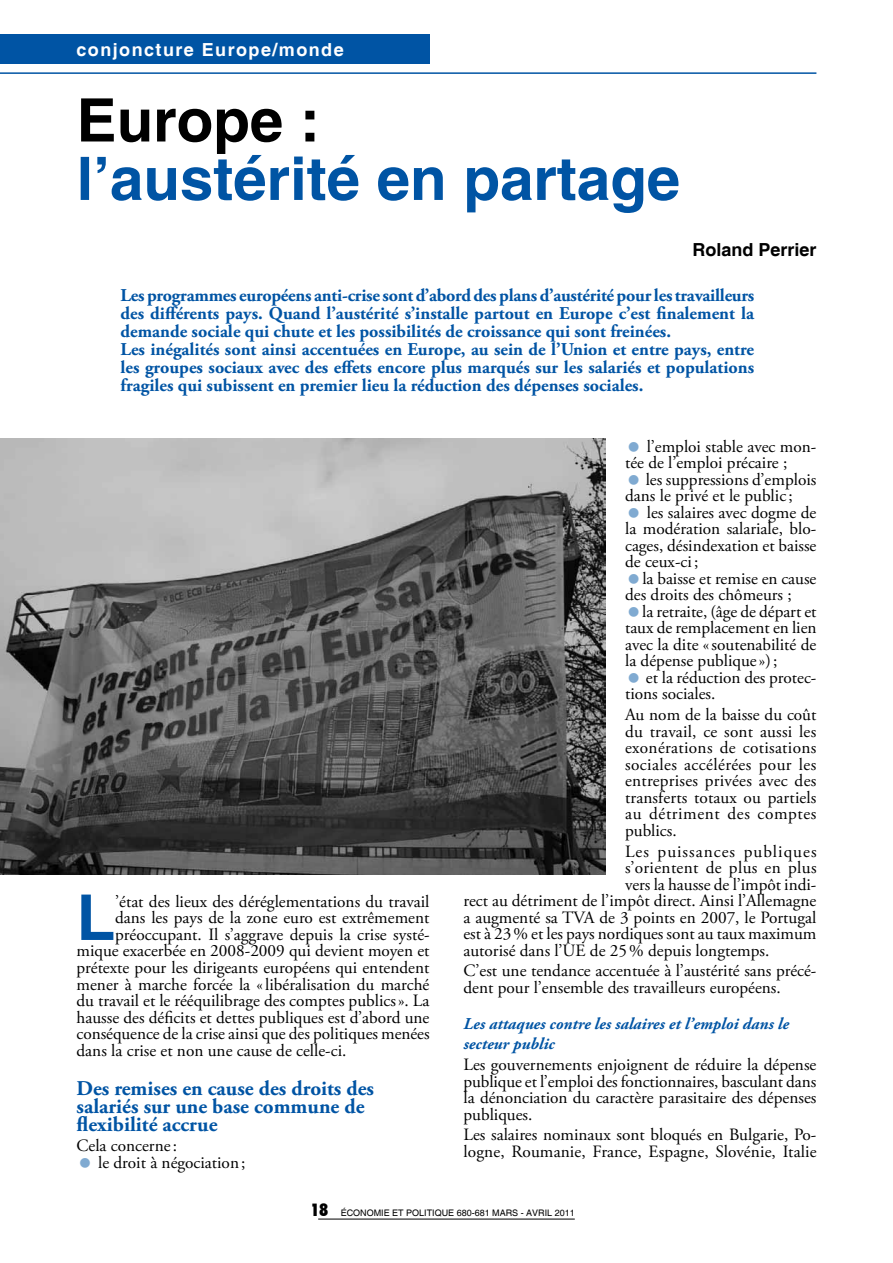
<style>
.page{position:relative;width:893px;height:1263px;background:#fff}
.page>*{position:absolute;margin:0;border:0;box-sizing:border-box;transform-origin:0 0}
.t1{font:700 63.3px "Helvetica";color:#0054a4}
.t2{font:700 60px "Helvetica";color:#0054a4}
.t3{font:700 60px "Helvetica";color:#000}
.t4{font:700 21px/18px "Adobe Garamond Pro";color:#0054a4}
.t5{font:700 18px/18px "Adobe Garamond Pro";color:#0054a4}
.t6{font:700 18px "Helvetica";letter-spacing:.08em;color:#fff}
.t7{font:700 18px "Helvetica";color:#000}
.t8{font:17.25px/16.5px "Adobe Garamond Pro";color:#000}
.t9{font:17.25px "Adobe Garamond Pro";letter-spacing:.02em;color:#000}
.t10{font:17.25px "Adobe Garamond Pro";letter-spacing:.06em;color:#000}
.t11{font:900 condensed 17.25px "Futura BT";color:#000}
.t12{font:italic 700 16.5px/19.8px "Adobe Garamond Pro";color:#0054a4}
.t13{font:9px "Helvetica";color:#000}
</style>
<div class="page">
<hr style="left:0;top:72px;width:816px;height:2px;background:#0054a4">
<div style="left:0;top:34px;width:429px;height:30px;background:#0054a4"></div>
<hr style="left:318px;top:1219px;width:257px;height:1px;background:#000">
<img style="left:0;top:438px;width:606px;height:437px">
<p class="t6" style="left:77px;top:38px;width:269px">conjoncture Europe/monde</p>
<h2 class="t3" style="left:77px;top:84px;width:245px">Europe :</h2>
<h2 class="t2" style="left:77px;top:142px;width:605px">l’austérité en partage</h2>
<p class="t7" style="left:692px;top:238px;width:126px">Roland Perrier</p>
<p class="t5" style="left:120px;top:286px;width:635px">Les programmes européens anti-crise sont d’abord des plans d’austérité pour les travailleurs des différents pays. Quand l’austérité s’installe partout en Europe c’est finalement la demande sociale qui chute et les possibilités de croissance qui sont freinées.<br>Les inégalités sont ainsi accentuées en Europe, au sein de l’Union et entre pays, entre les groupes sociaux avec des effets encore plus marqués sur les salariés et populations fragiles qui subissent en premier lieu la réduction des dépenses sociales.</p>
<h1 class="t1" style="left:77px;top:879px;width:40px">L</h1>
<p class="t8" style="left:115px;top:894px;width:316px">’état des lieux des déréglementations du travail</p>
<p class="t8" style="left:115px;top:910px;width:316px">dans les pays de la zone euro est extrêmement</p>
<p class="t8" style="left:115px;top:927px;width:316px">préoccupant. Il s’aggrave depuis la crise systé-</p>
<p class="t8" style="left:77px;top:943px;width:354px">mique exacerbée en 2008-2009 qui devient moyen et</p>
<p class="t8" style="left:77px;top:960px;width:354px">prétexte pour les dirigeants européens qui entendent</p>
<p class="t8" style="left:77px;top:976px;width:354px">mener à marche forcée la «libéralisation du marché</p>
<p class="t8" style="left:77px;top:993px;width:354px">du travail et le rééquilibrage des comptes publics». La</p>
<p class="t8" style="left:77px;top:1009px;width:354px">hausse des déficits et dettes publiques est d’abord une</p>
<p class="t8" style="left:77px;top:1026px;width:355px">conséquence de la crise ainsi que des politiques menées</p>
<p class="t8" style="left:77px;top:1042px;width:271px">dans la crise et non une cause de celle-ci.</p>
<p class="t4" style="left:77px;top:1079px;width:299px">Des remises en cause des droits des salariés sur une base commune de flexibilité accrue</p>
<p class="t8" style="left:98px;top:1138px;width:149px;text-indent:-22px">Cela concerne:<br>le droit à négociation;</p>
<p class="t8" style="left:625px;top:439px;width:193px;text-indent:22px">l’emploi stable avec mon&shy;tée de l’emploi précaire ;</p>
<p class="t8" style="left:625px;top:472px;width:193px;text-indent:21px">les suppressions d’emplois dans le privé et le public ;</p>
<p class="t8" style="left:625px;top:505px;width:193px;text-align:justify;text-indent:22px">les salaires avec dogme de la modération salariale, blo&shy;cages, désindexation et baisse de ceux-ci;</p>
<p class="t8" style="left:625px;top:571px;width:193px;text-indent:17px">la baisse et remise en cause des droits des chômeurs ;</p>
<p class="t8" style="left:625px;top:604px;width:193px;text-align:justify;text-indent:17px">la retraite, (âge de départ et taux de remplacement en lien avec la dite «soutenabilité de la dépense publique»);</p>
<p class="t8" style="left:625px;top:670px;width:193px;text-indent:21px">et la réduction des protec&shy;tions sociales.</p>
<p class="t8" style="left:625px;top:707px;width:193px;text-align:justify">Au nom de la baisse du coût du travail, ce sont aussi les exonérations de cotisations sociales accélérées pour les entreprises privées avec des transferts totaux ou partiels au détriment des comptes publics.</p>
<p class="t10" style="left:625px;top:841px;width:193px">Les puissances publiques</p>
<p class="t9" style="left:625px;top:857px;width:193px">s’orientent de plus en plus</p>
<p class="t8" style="left:625px;top:876px;width:193px">vers la hausse de l’impôt indi-</p>
<p class="t8" style="left:463px;top:893px;width:354px">rect au détriment de l’impôt direct. Ainsi l’Allemagne</p>
<p class="t8" style="left:463px;top:909px;width:354px">a augmenté sa TVA de 3 points en 2007, le Portugal</p>
<p class="t8" style="left:463px;top:926px;width:354px">est à 23% et les pays nordiques sont au taux maximum</p>
<p class="t8" style="left:463px;top:942px;width:307px">autorisé dans l’UE de 25% depuis longtemps.</p>
<p class="t8" style="left:463px;top:963px;width:354px">C’est une tendance accentuée à l’austérité sans précé&shy;dent pour l’ensemble des travailleurs européens.</p>
<p class="t12" style="left:463px;top:1015px;width:327px">Les attaques contre les salaires et l’emploi dans le secteur public</p>
<p class="t8" style="left:463px;top:1057px;width:354px;text-align:justify">Les gouvernements enjoignent de réduire la dépense publique et l’emploi des fonctionnaires, basculant dans la dénonciation du caractère parasitaire des dépenses publiques.</p>
<p class="t8" style="left:463px;top:1127px;width:355px">Les salaires nominaux sont bloqués en Bulgarie, Po&shy;logne, Roumanie, France, Espagne, Slovénie, Italie</p>
<p class="t11" style="left:311px;top:1199px;width:19px">18</p>
<p class="t13" style="left:341px;top:1208px;width:236px">ÉCONOMIE ET POLITIQUE 680-681 MARS - AVRIL 2011</p>
</div>
